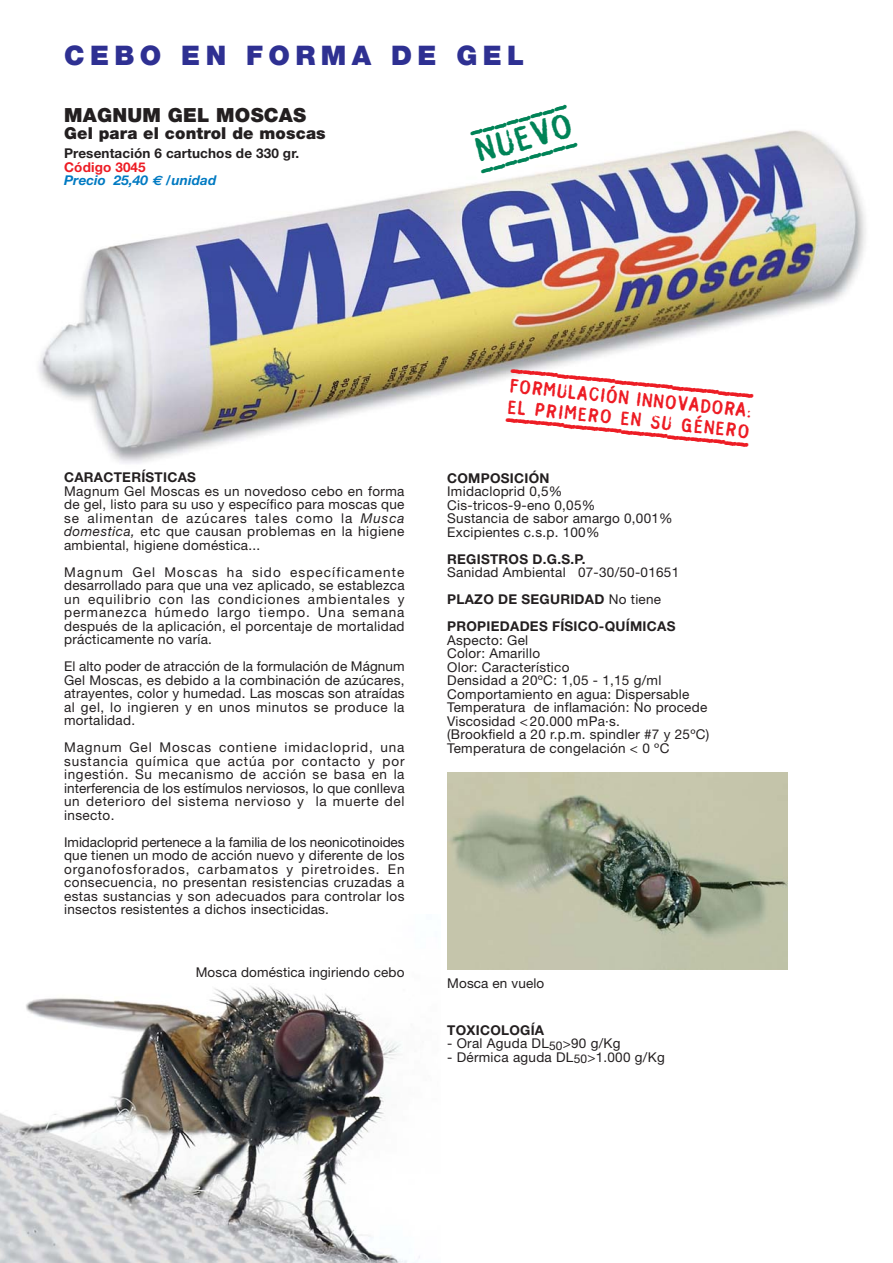
<style>
.page{position:relative;width:893px;height:1263px;background:#fff}
.page>*{position:absolute;margin:0;border:0;box-sizing:border-box;transform-origin:0 0}
.t1{font:31.95px "Stamp Gothic";color:#ed1c24}
.t2{font:31.95px/32px "Stamp Gothic";color:#008357}
.t3{font:900 27px "Helvetica Neue";letter-spacing:.2em;color:#2e3092}
.t4{font:900 19.5px "Helvetica Neue";letter-spacing:.01em;color:#231f20}
.t5{font:18px "Stamp Gothic";color:#ed1c24}
.t6{font:900 16.5px "Helvetica Neue";letter-spacing:.01em;color:#231f20}
.t7{font:13.5px/13.5px "Helvetica Neue";letter-spacing:.02em;color:#231f20;text-align:justify}
.t8{font:700 13.5px/27px "Helvetica Neue";letter-spacing:.02em;color:#231f20}
.t9{font:italic 700 13.5px/13.5px "Helvetica Neue";letter-spacing:.01em;color:#007ac2}
.s1{font-style:normal;color:#ed1c24}
.s2{font-family:"Euro Sans"}
.s3{font-style:italic}
.s4{font-weight:400}
</style>
<div class="page">
<img style="left:38px;top:130px;width:828px;height:334px">
<img style="left:447px;top:772px;width:340px;height:197px">
<img style="left:0;top:985px;width:420px;height:278px">
<h2 class="t3" style="left:64px;top:45px;width:461px">CEBO EN FORMA DE GEL</h2>
<h3 class="t4" style="left:64px;top:109px;width:243px">MAGNUM GEL MOSCAS</h3>
<p class="t6" style="left:64px;top:127px;width:263px">Gel para el control de moscas</p>
<p class="t8" style="left:64px;top:141px;width:236px">Presentación 6 cartuchos de 330 gr.</p>
<p class="t9" style="left:64px;top:162px;width:154px"><span class="s1">Código 3045<br></span>Precio 25,40 <span class="s2">€</span> /unidad</p>
<h1 class="t2" style="left:463px;top:108px;width:102px;rotate:-16deg">________<br>NUEVO</h1>
<h1 class="t2" style="left:473px;top:145px;width:101px;rotate:-16deg">________</h1>
<p class="t8" style="left:64px;top:465px;width:133px">CARACTERÍSTICAS</p>
<p class="t7" style="left:64px;top:486px;width:342px">Magnum Gel Moscas es un novedoso cebo en forma de gel, listo para su uso y específico para moscas que se alimentan de azúcares tales como la <span class="s3">Musca domestica,</span> etc que causan problemas en la higiene ambiental, higiene doméstica...</p>
<p class="t7" style="left:64px;top:567px;width:342px">Magnum Gel Moscas ha sido específicamente desarrollado para que una vez aplicado, se establezca un equilibrio con las condiciones ambientales y permanezca húmedo largo tiempo. Una semana después de la aplicación, el porcentaje de mortalidad prácticamente no varía.</p>
<p class="t7" style="left:64px;top:661px;width:342px">El alto poder de atracción de la formulación de Mágnum Gel Moscas, es debido a la combinación de azúcares, atrayentes, color y humedad. Las moscas son atraídas al gel, lo ingieren y en unos minutos se produce la mortalidad.</p>
<p class="t7" style="left:64px;top:742px;width:342px">Magnum Gel Moscas contiene imidacloprid, una sustancia química que actúa por contacto y por ingestión. Su mecanismo de acción se basa en la interferencia de los estímulos nerviosos, lo que conlleva un deterioro del sistema nervioso y la muerte del insecto.</p>
<p class="t7" style="left:64px;top:837px;width:342px">Imidacloprid pertenece a la familia de los neonicotinoides que tienen un modo de acción nuevo y diferente de los organofosforados, carbamatos y piretroides. En consecuencia, no presentan resistencias cruzadas a estas sustancias y son adecuados para controlar los insectos resistentes a dichos insecticidas.</p>
<p class="t7" style="left:195px;top:967px;width:210px">Mosca doméstica ingiriendo cebo</p>
<h1 class="t1" style="left:513px;top:345px;width:245px;rotate:6deg">_____________________</h1>
<h3 class="t5" style="left:510px;top:379px;width:245px;rotate:6deg">FORMULACIÓN INNOVADORA:</h3>
<h1 class="t1" style="left:508px;top:394px;width:245px;rotate:6deg">_____________________</h1>
<h3 class="t5" style="left:508px;top:400px;width:245px;rotate:6deg">EL PRIMERO EN SU GÉNERO</h3>
<p class="t8" style="left:447px;top:466px;width:104px">COMPOSICIÓN</p>
<p class="t7" style="left:447px;top:486px;width:227px;text-align:left">Imidacloprid 0,5%<br>Cis-tricos-9-eno 0,05%<br>Sustancia de sabor amargo 0,001%<br>Excipientes c.s.p. 100%</p>
<p class="t8" style="left:447px;top:547px;width:140px">REGISTROS D.G.S.P.</p>
<p class="t8" style="left:447px;top:560px;width:233px"><span class="s4">Sanidad Ambiental 07-30/50-01651<br></span>PLAZO DE SEGURIDAD <span class="s4">No tiene<br></span>PROPIEDADES FÍSICO-QUÍMICAS</p>
<p class="t7" style="left:447px;top:634px;width:263px;text-align:left">Aspecto: Gel<br>Color: Amarillo<br>Olor: Característico<br>Densidad a 20ºC: 1,05 - 1,15 g/ml<br>Comportamiento en agua: Dispersable<br>Temperatura de inflamación: No procede<br>Viscosidad &lt; 20.000 mPa·s.<br>(Brookfield a 20 r.p.m. spindler #7 y 25ºC)<br>Temperatura de congelación &lt; 0 ºC</p>
<p class="t7" style="left:447px;top:978px;width:99px">Mosca en vuelo</p>
<p class="t8" style="left:447px;top:1018px;width:98px">TOXICOLOGÍA</p>
<p class="t7" style="left:447px;top:1038px;width:175px">- Oral Aguda DL<sub>50</sub>&gt;90 g/Kg</p>
<p class="t7" style="left:447px;top:1051px;width:219px">- Dérmica aguda DL<sub>50</sub>&gt;1.000 g/Kg</p>
</div>
